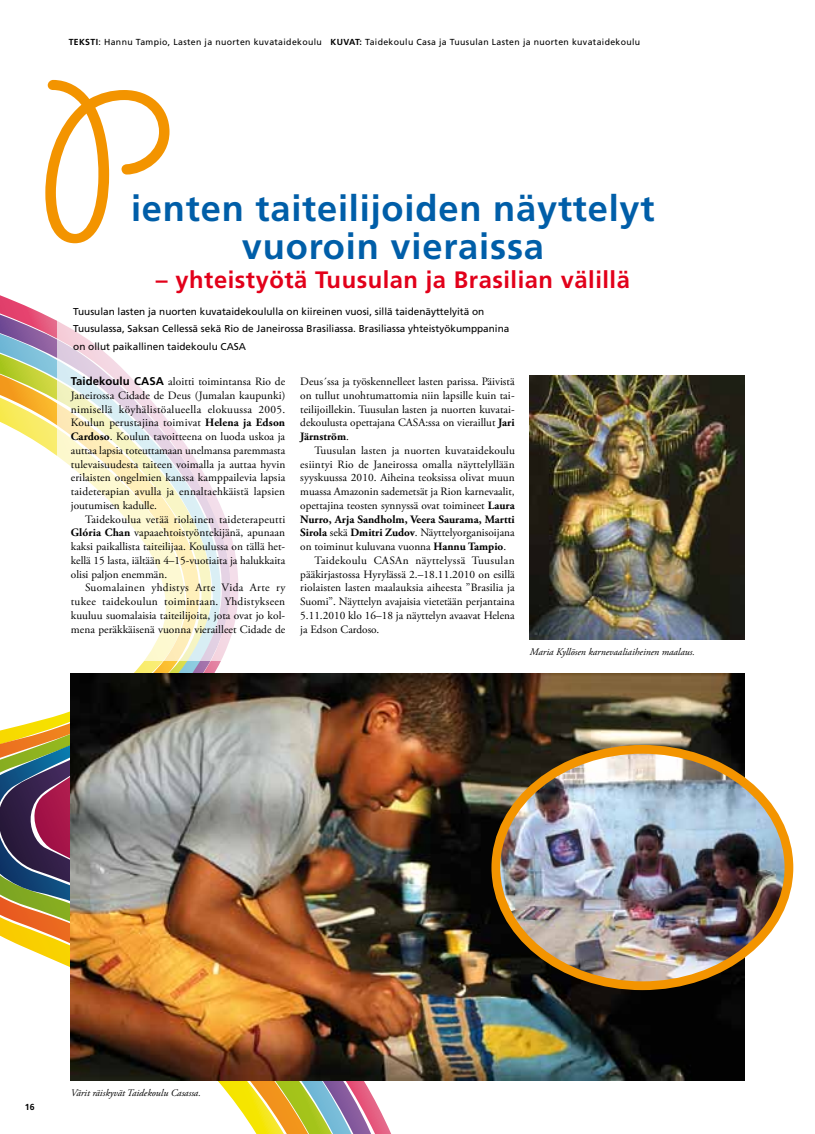
<style>
.page{position:relative;width:815px;height:1134px;background:#fff}
.page>*{position:absolute;margin:0;border:0;box-sizing:border-box;transform-origin:0 0}
.t1{font:238.75px "Giddyup Std";color:#f39400}
.t2{font:700 36.25px/38.8px "Frutiger";letter-spacing:.02em;color:#005ea8;text-align:center}
.t3{font:700 23.75px "Frutiger";letter-spacing:.02em;color:#e2001a}
.t4{font:11.25px/13.8px "Adobe Garamond Pro";color:#000;text-align:justify}
.t5{font:700 11.25px "Adobe Garamond Pro";color:#000}
.t6{font:11.25px "Adobe Garamond Pro";letter-spacing:.03em;color:#000}
.t7{font:10px/17.5px "Frutiger";color:#000}
.t8{font:italic 10px "Adobe Garamond Pro";color:#000}
.t9{font:8.75px "Frutiger";letter-spacing:.04em;color:#000}
.t10{font:700 8.75px "Frutiger";color:#000}
.s1{font-weight:700}
.s2{font-family:"Frutiger";font-weight:700}
</style>
<div class="page">
<svg style="left:0;top:295px;width:391px;height:839px"></svg>
<svg style="left:57px;top:295px;width:615px;height:365px"></svg>
<img style="left:530px;top:376px;width:214px;height:263px">
<img style="left:71px;top:674px;width:673px;height:406px">
<img style="left:496px;top:749px;width:293px;height:237px">
<div style="left:491px;top:745px;width:302px;height:245px;border:9px solid #f39400;border-radius:50%"></div>
<p class="t9" style="left:69px;top:36px;width:573px"><span class="s1">TEKSTI</span>: Hannu Tampio, Lasten ja nuorten kuvataidekoulu <span class="s1">KUVAT:</span> Taidekoulu Casa ja Tuusulan Lasten ja nuorten kuvataidekoulu</p>
<h1 class="t1" style="left:37px;top:39px;width:125px">P</h1>
<h2 class="t2" style="left:131px;top:188px;width:525px">ienten taiteilijoiden näyttelyt vuoroin vieraissa</h2>
<h3 class="t3" style="left:156px;top:266px;width:475px">– yhteistyötä Tuusulan ja Brasilian välillä</h3>
<p class="t7" style="left:73px;top:302px;width:438px">Tuusulan lasten ja nuorten kuvataidekoululla on kiireinen vuosi, sillä taidenäyttelyitä on<br>Tuusulassa, Saksan Cellessä sekä Rio de Janeirossa Brasiliassa. Brasiliassa yhteistyökumppanina on ollut paikallinen taidekoulu CASA</p>
<p class="t4" style="left:71px;top:375px;width:216px"><span class="s2">Taidekoulu CASA</span> aloitti toimintansa Rio de Janeirossa Cidade de Deus (Jumalan kaupunki) nimisellä köyhälistöalueella elokuussa 2005.<br>Koulun perustajina toimivat <span class="s1">Helena ja Edson Cardoso</span>. Koulun tavoitteena on luoda uskoa ja auttaa lapsia toteuttamaan unelmansa paremmasta tulevaisuudesta taiteen voimalla ja auttaa hyvin erilaisten ongelmien kanssa kamppailevia lapsia taideterapian avulla ja ennaltaehkäistä lapsien joutumisen kadulle.</p>
<p class="t4" style="left:71px;top:512px;width:216px;text-indent:14px">Taidekoulua vetää riolainen taideterapeutti <span class="s1">Glória Chan</span> vapaaehtoistyöntekijänä, apunaan kaksi paikallista taiteilijaa. Koulussa on tällä het&shy;kellä 15 lasta, iältään 4–15-vuotiaita ja halukkaita olisi paljon enemmän.</p>
<p class="t4" style="left:71px;top:581px;width:216px;text-indent:14px">Suomalainen yhdistys Arte Vida Arte ry tukee taidekoulun toimintaan. Yhdistykseen kuuluu suomalaisia taiteilijoita, jota ovat jo kol&shy;mena peräkkäisenä vuonna vierailleet Cidade de</p>
<p class="t4" style="left:300px;top:375px;width:216px">Deus´ssa ja työskennelleet lasten parissa. Päivistä on tullut unohtumattomia niin lapsille kuin tai&shy;teilijoillekin. Tuusulan lasten ja nuorten kuvatai&shy;dekoulusta opettajana CASA:ssa on vieraillut <span class="s1">Jari Järnström</span>.</p>
<p class="t4" style="left:314px;top:444px;width:202px">Tuusulan lasten ja nuorten kuvataidekoulu</p>
<p class="t4" style="left:300px;top:457px;width:216px">esiintyi Rio de Janeirossa omalla näyttelyllään</p>
<p class="t4" style="left:300px;top:471px;width:216px">syyskuussa 2010. Aiheina teoksissa olivat muun</p>
<p class="t4" style="left:300px;top:485px;width:216px">muassa Amazonin sademetsät ja Rion karnevaalit,</p>
<p class="t4" style="left:300px;top:499px;width:216px">opettajina teosten synnyssä ovat toimineet <span class="s1">Laura</span></p>
<p class="t5" style="left:300px;top:512px;width:216px">Nurro, Arja Sandholm, Veera Saurama, Martti</p>
<p class="t4" style="left:300px;top:526px;width:216px"><span class="s1">Sirola</span> sekä <span class="s1">Dmitri Zudov</span>. Näyttelyorganisoijana</p>
<p class="t4" style="left:300px;top:540px;width:207px">on toiminut kuluvana vuonna <span class="s1">Hannu Tampio</span>.</p>
<p class="t6" style="left:314px;top:553px;width:202px">Taidekoulu CASAn näyttelyssä Tuusulan</p>
<p class="t4" style="left:300px;top:567px;width:216px">pääkirjastossa Hyrylässä 2.–18.11.2010 on esillä</p>
<p class="t4" style="left:300px;top:581px;width:216px">riolaisten lasten maalauksia aiheesta ”Brasilia ja</p>
<p class="t4" style="left:300px;top:595px;width:216px">Suomi”. Näyttelyn avajaisia vietetään perjantaina</p>
<p class="t4" style="left:300px;top:609px;width:216px">5.11.2010 klo 16–18 ja näyttelyn avaavat Helena</p>
<p class="t4" style="left:300px;top:622px;width:81px">ja Edson Cardoso.</p>
<p class="t8" style="left:530px;top:646px;width:167px">Maria Kyllösen karnevaaliaiheinen maalaus.</p>
<p class="t10" style="left:25px;top:1102px;width:11px">16</p>
<p class="t8" style="left:71px;top:1087px;width:132px">Värit räiskyvät Taidekoulu Casassa.</p>
</div>
